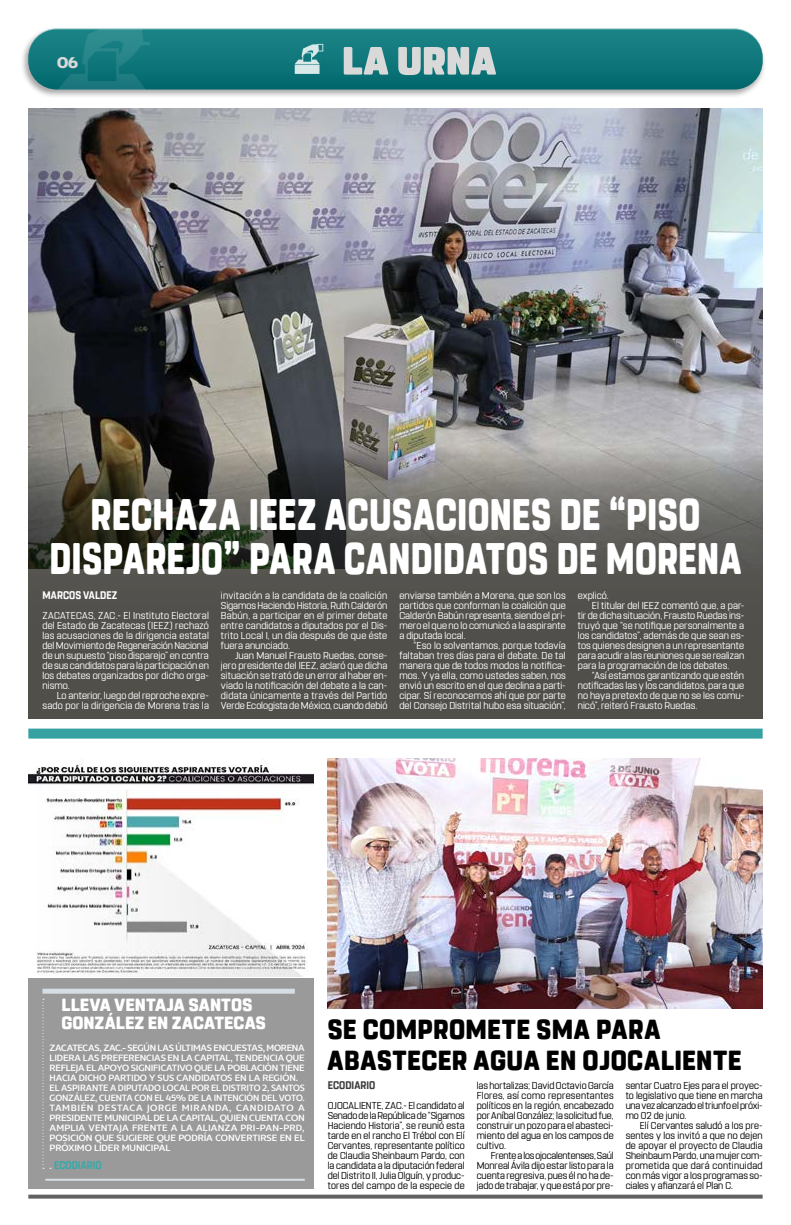
<style>
.page{position:relative;width:791px;height:1225px;background:#fff}
.page>*{position:absolute;margin:0;border:0;box-sizing:border-box;transform-origin:0 0}
._1_2_cabeza_nota_secundaria{font:800 44px/44px "Rohn Rounded";letter-spacing:.005em;color:#fff;text-align:center;scale:.79 1}
._1_2_cabeza_nota_secundaria-2{font:800 27.5px/31px "Rohn Rounded";letter-spacing:.015em;color:#000;scale:.94 1}
._1_2_cabeza_nota_secundaria-3{font:800 17.6px/18px "Rohn Rounded";letter-spacing:.005em;color:#fff}
._3_1_cuerpo_texto{font:700 16.9px "Concord";color:#d9d9d9}
._3_0_cuerpo_texto_1er_parrafo{font:700 11px "Rohn Rounded";letter-spacing:.01em;color:#fff;scale:.91 1}
._3_1_cuerpo_texto-2{font:700 11px "Rohn Rounded";letter-spacing:.005em;color:#3ba8a6;scale:.91 1}
._3_0_cuerpo_texto_1er_parrafo-2{font:700 11px "Rohn Rounded";letter-spacing:.005em;color:#3d3d3d;scale:.91 1}
._3_0_cuerpo_texto_1er_parrafo-3{font:10px/10px "Rohn Rounded";letter-spacing:.005em;color:#fff;text-align:justify}
._3_0_cuerpo_texto_1er_parrafo-4{font:10px/10px "Rohn Rounded";letter-spacing:.005em;color:#000;text-align:justify}
._3_1_cuerpo_texto-3{font:10px/10px "Concord";letter-spacing:-.015em;color:#fff;text-align:justify}
._3_1_cuerpo_texto-4{font:10px/10px "Concord";letter-spacing:-.015em;color:#fff;scale:.93 1}
.s1{font-family:"Concord";font-weight:400;font-size:10px;color:#fff}
</style>
<div class="page">
<img style="left:28px;top:108px;width:735px;height:340px">
<svg style="left:28px;top:1194px;width:735px;height:4px;background:#7a7a7a"></svg>
<div style="left:21px;top:27px;width:745px;height:72px;background:#000;opacity:.35"></div>
<div style="left:28px;top:29px;width:735px;height:61px;background:#00666c;border-radius:28px"></div>
<div style="left:28px;top:28px;width:735px;height:60px;background:linear-gradient(to bottom,#1e8789,#03696e);border-radius:28px"></div>
<img style="left:56px;top:30px;width:93px;height:60px">
<svg style="left:344px;top:47px;width:152px;height:28px;background:#92b6b8"></svg>
<img style="left:295px;top:43px;width:30px;height:30px">
<img style="left:28px;top:758px;width:286px;height:218px">
<svg style="left:28px;top:448px;width:735px;height:270px;background:#55544e"></svg>
<div style="left:28px;top:728px;width:735px;height:10px;background:#36a1a1"></div>
<img style="left:328px;top:758px;width:435px;height:250px">
<div style="left:28px;top:978px;width:286px;height:210px;background:#9a9a9a"></div>
<div style="left:43px;top:988px;width:252px;height:5px;background:#d6dee3"></div>
<svg style="left:43px;top:998px;width:1px;height:170px"></svg>
<hr style="left:45px;top:1178px;width:260px;height:2px;background:#d6dee3">
<p class="_3_1_cuerpo_texto" style="left:57px;top:52px;width:23px">06</p>
<p class="_1_2_cabeza_nota_secundaria" style="left:49px;top:493px;width:878px">RECHAZA IEEZ ACUSACIONES DE “PISO<br>DISPAREJO” PARA CANDIDATOS DE MORENA</p>
<p class="_3_0_cuerpo_texto_1er_parrafo" style="left:43px;top:588px;width:84px">MARCOS VALDEZ</p>
<p class="_3_0_cuerpo_texto_1er_parrafo-3" style="left:43px;top:610px;width:168px">ZACATECAS, ZAC.- El Instituto Electoral del Estado de Zacatecas (IEEZ) rechazó las acusaciones de la dirigencia estatal del Movimiento de Regeneración Nacional de un supuesto “piso disparejo” en contra de sus candidatos para la participación en los debates organizados por dicho orga&shy;nismo.</p>
<p class="_3_0_cuerpo_texto_1er_parrafo-3" style="left:43px;top:690px;width:168px;text-align:right">Lo anterior, luego del reproche expre&shy;sado por la dirigencia de Morena tras la</p>
<p class="_3_0_cuerpo_texto_1er_parrafo-3" style="left:221px;top:590px;width:168px">invitación a la candidata de la coalición Sigamos Haciendo Historia, Ruth Calderón Babún, a participar en el primer debate entre candidatos a diputados por el Dis&shy;trito Local I, un día después de que éste fuera anunciado.</p>
<p class="_3_0_cuerpo_texto_1er_parrafo-3" style="left:221px;top:650px;width:168px;text-indent:14px">Juan Manuel Frausto Ruedas, conse&shy;jero presidente del IEEZ, aclaró que dicha situación se trató de un error al haber en&shy;viado la notificación del debate a la can&shy;didata únicamente a través del Partido Verde Ecologista de México, cuando debió</p>
<p class="_3_0_cuerpo_texto_1er_parrafo-3" style="left:399px;top:590px;width:168px">enviarse también a Morena, que son los partidos que conforman la coalición que Calderón Babún representa, siendo el pri&shy;mero el que no lo comunicó a la aspirante a diputada local.</p>
<p class="_3_0_cuerpo_texto_1er_parrafo-3" style="left:399px;top:640px;width:168px;text-indent:14px">“Eso lo solventamos, porque todavía faltaban tres días para el debate. De tal manera que de todos modos la notifica&shy;mos. Y ya ella, como ustedes saben, nos envió un escrito en el que declina a parti&shy;cipar. Sí reconocemos ahí que por parte del Consejo Distrital hubo esa situación”,</p>
<p class="_3_0_cuerpo_texto_1er_parrafo-3" style="left:578px;top:590px;width:33px">explicó.</p>
<p class="_3_0_cuerpo_texto_1er_parrafo-3" style="left:578px;top:600px;width:168px;text-indent:14px">El titular del IEEZ comentó que, a par&shy;tir de dicha situación, Frausto Ruedas ins&shy;truyó que “se notifique personalmente a los candidatos”, además de que sean es&shy;tos quienes designen a un representante para acudir a las reuniones que se realizan para la programación de los debates.</p>
<p class="_3_0_cuerpo_texto_1er_parrafo-3" style="left:578px;top:670px;width:168px;text-indent:14px">“Así estamos garantizando que estén notificadas las y los candidatos, para que no haya pretexto de que no se les comu&shy;nicó”, reiteró Frausto Ruedas.</p>
<p class="_1_2_cabeza_nota_secundaria-3" style="left:62px;top:996px;width:206px">LLEVA VENTAJA SANTOS<br>GONZÁLEZ EN ZACATECAS</p>
<p class="_3_1_cuerpo_texto-3" style="left:50px;top:1042px;width:257px">ZACATECAS, ZAC.- SEGÚN LAS ÚLTIMAS ENCUESTAS, MORENA LIDERA LAS PREFERENCIAS EN LA CAPITAL, TENDENCIA QUE REFLEJA EL APOYO SIGNIFICATIVO QUE LA POBLACIÓN TIENE HACIA DICHO PARTIDO Y SUS CANDIDATOS EN LA REGIÓN.</p>
<p class="_3_1_cuerpo_texto-4" style="left:50px;top:1082px;width:276px">EL ASPIRANTE A DIPUTADO LOCAL POR EL DISTRITO 2, SANTOS<br>GONZÁLEZ, CUENTA CON EL 45% DE LA INTENCIÓN DEL VOTO.</p>
<p class="_3_1_cuerpo_texto-3" style="left:50px;top:1102px;width:257px">TAMBIÉN DESTACA JORGE MIRANDA, CANDIDATO A PRESIDENTE MUNICIPAL DE LA CAPITAL, QUIEN CUENTA CON AMPLIA VENTAJA FRENTE A LA ALIANZA PRI-PAN-PRD, POSICIÓN QUE SUGIERE QUE PODRÍA CONVERTIRSE EN EL PRÓXIMO LÍDER MUNICIPAL</p>
<p class="_3_1_cuerpo_texto-2" style="left:50px;top:1158px;width:59px"><span class="s1">.</span> ECODIARIO</p>
<p class="_1_2_cabeza_nota_secundaria-2" style="left:327px;top:1013px;width:442px">SE COMPROMETE SMA PARA<br>ABASTECER AGUA EN OJOCALIENTE</p>
<p class="_3_0_cuerpo_texto_1er_parrafo-2" style="left:328px;top:1078px;width:54px">ECODIARIO</p>
<p class="_3_0_cuerpo_texto_1er_parrafo-4" style="left:328px;top:1100px;width:138px">OJOCALIENTE, ZAC.- El candidato al Senado de la República de “Sigamos Haciendo Historia”, se reunió esta tarde en el rancho El Trébol con Elí Cervantes, representante político de Claudia Sheinbaum Pardo, con la candidata a la diputación federal del Distrito II, Julia Olguín, y produc&shy;tores del campo de la especie de</p>
<p class="_3_0_cuerpo_texto_1er_parrafo-4" style="left:477px;top:1080px;width:138px">las hortalizas; David Octavio García Flores, así como representantes políticos en la región, encabezado por Aníbal González; la solicitud fue, construir un pozo para el abasteci&shy;miento del agua en los campos de cultivo.</p>
<p class="_3_0_cuerpo_texto_1er_parrafo-4" style="left:477px;top:1150px;width:138px;text-indent:14px">Frente a los ojocalentenses, Saúl Monreal Ávila dijo estar listo para la cuenta regresiva, pues él no ha de&shy;jado de trabajar, y que está por pre-</p>
<p class="_3_0_cuerpo_texto_1er_parrafo-4" style="left:626px;top:1080px;width:138px">sentar Cuatro Ejes para el proyec&shy;to legislativo que tiene en marcha una vez alcanzado el triunfo el próxi&shy;mo 02 de junio.</p>
<p class="_3_0_cuerpo_texto_1er_parrafo-4" style="left:626px;top:1120px;width:138px;text-indent:14px">Elí Cervantes saludó a los pre&shy;sentes y los invitó a que no dejen de apoyar el proyecto de Claudia Sheinbaum Pardo, una mujer com&shy;prometida que dará continuidad con más vigor a los programas so&shy;ciales y afianzará el Plan C.</p>
</div>
